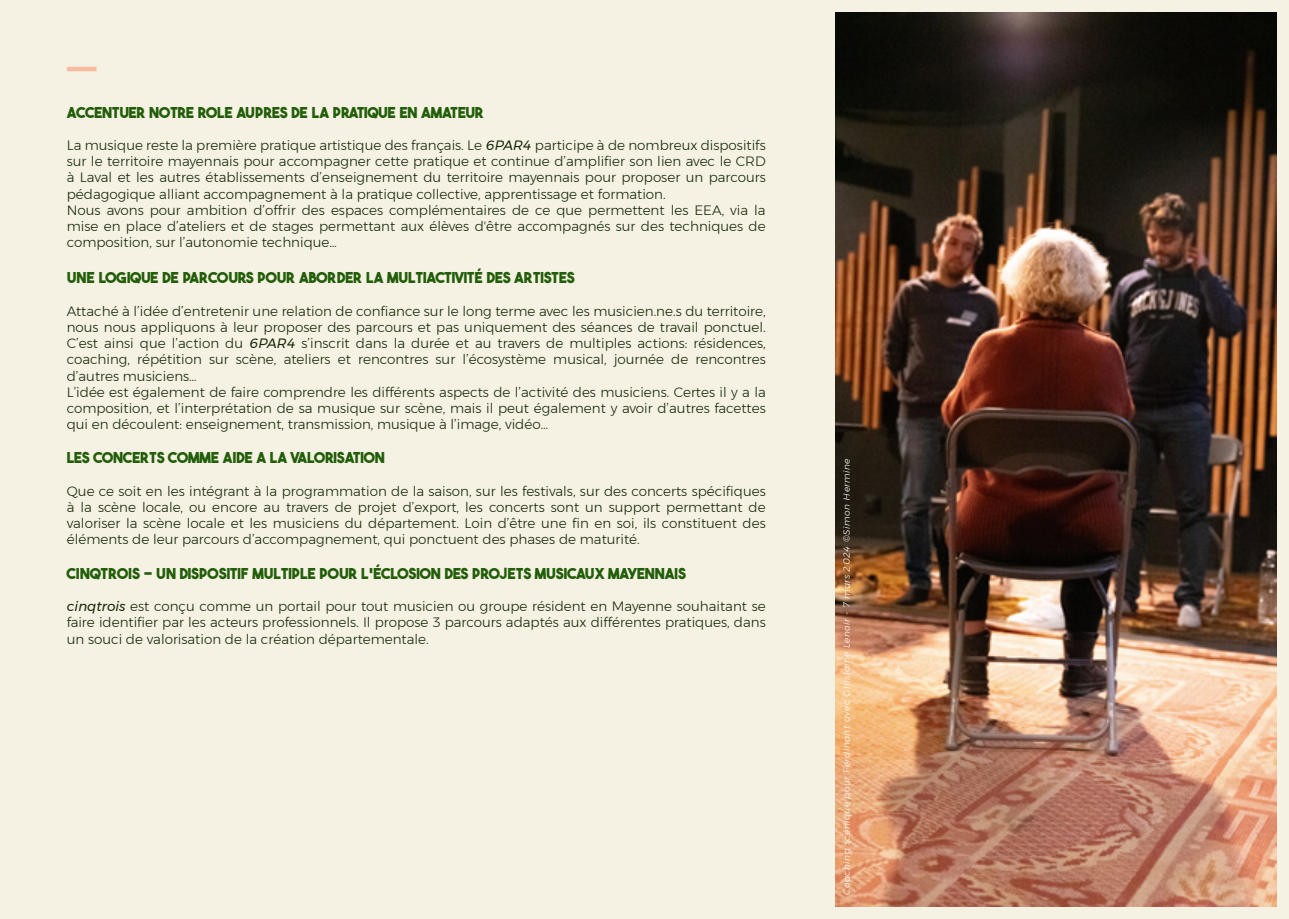
<style>
.page{position:relative;width:1289px;height:919px;background:#fff}
.page>*{position:absolute;margin:0;border:0;box-sizing:border-box;transform-origin:0 0}
.Titres_2__A_B_C_D{font:700 15px "The Bold Font";color:#225d09}
.t1{font:300 13.5px/16.2px "Montserrat";color:#17290b;text-align:justify}
.t2{font:italic 300 9px "Montserrat";letter-spacing:.05em;color:#fff}
.s1{font-weight:400;font-style:italic}
</style>
<div class="page">
<div style="left:0;top:0;width:1288px;height:918px;background:#f5f2e3"></div>
<img style="left:836px;top:13px;width:440px;height:893px">
<hr style="left:67px;top:67px;width:30px;height:4px;background:#f6bca1">
<p class="Titres_2__A_B_C_D" style="left:67px;top:103px;width:419px">ACCENTUER NOTRE ROLE AUPRES DE LA PRATIQUE EN AMATEUR</p>
<p class="t1" style="left:67px;top:137px;width:700px">La musique reste la première pratique artistique des français. Le <span class="s1">6PAR4</span> participe à de nombreux dispositifs sur le territoire mayennais pour accompagner cette pratique et continue d’amplifier son lien avec le CRD à Laval et les autres établissements d’enseignement du territoire mayennais pour proposer un parcours pédagogique alliant accompagnement à la pratique collective, apprentissage et formation.</p>
<p class="t1" style="left:67px;top:202px;width:700px">Nous avons pour ambition d’offrir des espaces complémentaires de ce que permettent les EEA, via la mise en place d’ateliers et de stages permettant aux élèves d'être accompagnés sur des techniques de composition, sur l’autonomie technique…</p>
<p class="Titres_2__A_B_C_D" style="left:67px;top:268px;width:509px">UNE LOGIQUE DE PARCOURS POUR ABORDER LA MULTIACTIVITÉ DES ARTISTES</p>
<p class="t1" style="left:67px;top:302px;width:700px">Attaché à l’idée d’entretenir une relation de confiance sur le long terme avec les musicien.ne.s du territoire, nous nous appliquons à leur proposer des parcours et pas uniquement des séances de travail ponctuel.<br>C’est ainsi que l’action du <span class="s1">6PAR4</span> s’inscrit dans la durée et au travers de multiples actions: résidences, coaching, répétition sur scène, ateliers et rencontres sur l’écosystème musical, journée de rencontres d’autres musiciens…</p>
<p class="t1" style="left:67px;top:383px;width:700px">L’idée est également de faire comprendre les différents aspects de l’activité des musiciens. Certes il y a la composition, et l’interprétation de sa musique sur scène, mais il peut également y avoir d’autres facettes qui en découlent: enseignement, transmission, musique à l’image, vidéo…</p>
<p class="Titres_2__A_B_C_D" style="left:67px;top:448px;width:319px">LES CONCERTS COMME AIDE A LA VALORISATION</p>
<p class="t1" style="left:67px;top:482px;width:700px">Que ce soit en les intégrant à la programmation de la saison, sur les festivals, sur des concerts spécifiques à la scène locale, ou encore au travers de projet d’export, les concerts sont un support permettant de valoriser la scène locale et les musiciens du département. Loin d’être une fin en soi, ils constituent des éléments de leur parcours d’accompagnement, qui ponctuent des phases de maturité.</p>
<p class="Titres_2__A_B_C_D" style="left:67px;top:564px;width:620px">CINQTROIS - UN DISPOSITIF MULTIPLE POUR L'ÉCLOSION DES PROJETS MUSICAUX MAYENNAIS</p>
<p class="t1" style="left:67px;top:598px;width:700px"><span class="s1">cinqtrois</span> est conçu comme un portail pour tout musicien ou groupe résident en Mayenne souhaitant se faire identifier par les acteurs professionnels. Il propose 3 parcours adaptés aux différentes pratiques, dans un souci de valorisation de la création départementale.</p>
<p class="t2" style="left:839px;top:895px;width:438px;rotate:-90deg">Coaching scénique pour Ferdinant avec Ghislaine Lenoir - 7 mars 2024 ©Simon Hermine</p>
</div>
